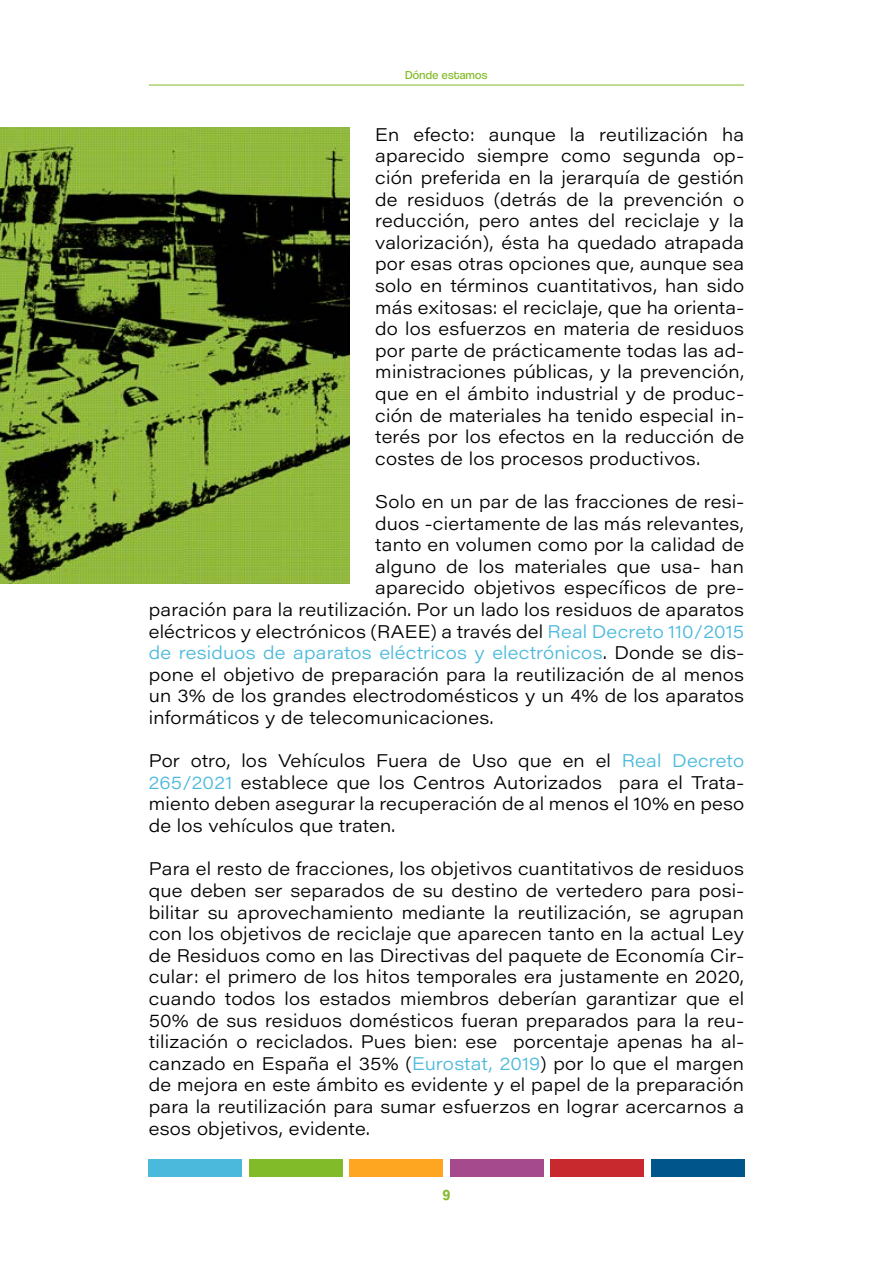
<style>
.page{position:relative;width:893px;height:1263px;background:#fff}
.page>*{position:absolute;margin:0;border:0;box-sizing:border-box;transform-origin:0 0}
.t1{font:300 18px/21.6px "Acumin Pro Wide";letter-spacing:.01em;color:#000;text-align:justify}
.t2{font:300 18px "Acumin Pro Wide";letter-spacing:.01em;color:#4bb9dc}
.t3{font:700 15px "Coolvetica Rg";color:#82bb29}
.t4{font:12px "Coolvetica Bk";letter-spacing:.03em;color:#82bb29}
.s1{color:#4bb9dc}
.s2{color:#000}
</style>
<div class="page">
<div style="left:149px;top:1160px;width:93px;height:17px;background:#4bb9dc"></div>
<div style="left:249px;top:1160px;width:93px;height:17px;background:#82bb29"></div>
<div style="left:350px;top:1160px;width:93px;height:17px;background:#fea621"></div>
<div style="left:450px;top:1160px;width:93px;height:17px;background:#a54a8d"></div>
<div style="left:551px;top:1160px;width:93px;height:17px;background:#c7292e"></div>
<div style="left:651px;top:1160px;width:93px;height:17px;background:#00568b"></div>
<hr style="left:149px;top:85px;width:595px;height:1px;background:#82bb29">
<img style="left:0;top:128px;width:350px;height:455px">
<p class="t4" style="left:405px;top:68px;width:84px">Dónde estamos</p>
<p class="t1" style="left:375px;top:123px;width:370px">En efecto: aunque la reutilización ha aparecido siempre como segunda op&shy;ción preferida en la jerarquía de gestión de residuos (detrás de la prevención o reducción, pero antes del reciclaje y la valorización), ésta ha quedado atrapada por esas otras opciones que, aunque sea solo en términos cuantitativos, han sido más exitosas: el reciclaje, que ha orienta&shy;do los esfuerzos en materia de residuos por parte de prácticamente todas las ad&shy;ministraciones públicas, y la prevención, que en el ámbito industrial y de produc&shy;ción de materiales ha tenido especial in&shy;terés por los efectos en la reducción de costes de los procesos productivos.</p>
<p class="t1" style="left:375px;top:490px;width:370px">Solo en un par de las fracciones de resi-</p>
<p class="t1" style="left:375px;top:512px;width:370px">duos -ciertamente de las más relevantes,</p>
<p class="t1" style="left:375px;top:533px;width:370px">tanto en volumen como por la calidad de</p>
<p class="t1" style="left:375px;top:555px;width:370px">alguno de los materiales que usa- han</p>
<p class="t1" style="left:375px;top:576px;width:370px">aparecido objetivos específicos de pre-</p>
<p class="t1" style="left:149px;top:598px;width:597px">paración para la reutilización. Por un lado los residuos de aparatos</p>
<p class="t1" style="left:149px;top:620px;width:597px">eléctricos y electrónicos (RAEE) a través del <span class="s1">Real Decreto 110/2015</span></p>
<p class="t2" style="left:149px;top:640px;width:597px">de residuos de aparatos eléctricos y electrónicos<span class="s2">. Donde se dis-</span></p>
<p class="t1" style="left:149px;top:663px;width:597px">pone el objetivo de preparación para la reutilización de al menos</p>
<p class="t1" style="left:149px;top:684px;width:597px">un 3% de los grandes electrodomésticos y un 4% de los aparatos</p>
<p class="t1" style="left:149px;top:706px;width:346px">informáticos y de telecomunicaciones.</p>
<p class="t1" style="left:149px;top:749px;width:597px">Por otro, los Vehículos Fuera de Uso que en el <span class="s1">Real Decreto 265/2021</span> establece que los Centros Autorizados para el Trata&shy;miento deben asegurar la recuperación de al menos el 10% en peso de los vehículos que traten.</p>
<p class="t1" style="left:149px;top:857px;width:597px">Para el resto de fracciones, los objetivos cuantitativos de residuos que deben ser separados de su destino de vertedero para posi&shy;bilitar su aprovechamiento mediante la reutilización, se agrupan con los objetivos de reciclaje que aparecen tanto en la actual Ley de Residuos como en las Directivas del paquete de Economía Cir&shy;cular: el primero de los hitos temporales era justamente en 2020, cuando todos los estados miembros deberían garantizar que el 50% de sus residuos domésticos fueran preparados para la reu&shy;tilización o reciclados. Pues bien: ese porcentaje apenas ha al&shy;canzado en España el 35% (<span class="s1">Eurostat, 2019</span>) por lo que el margen de mejora en este ámbito es evidente y el papel de la preparación para la reutilización para sumar esfuerzos en lograr acercarnos a esos objetivos, evidente.</p>
<p class="t3" style="left:443px;top:1186px;width:9px">9</p>
</div>
